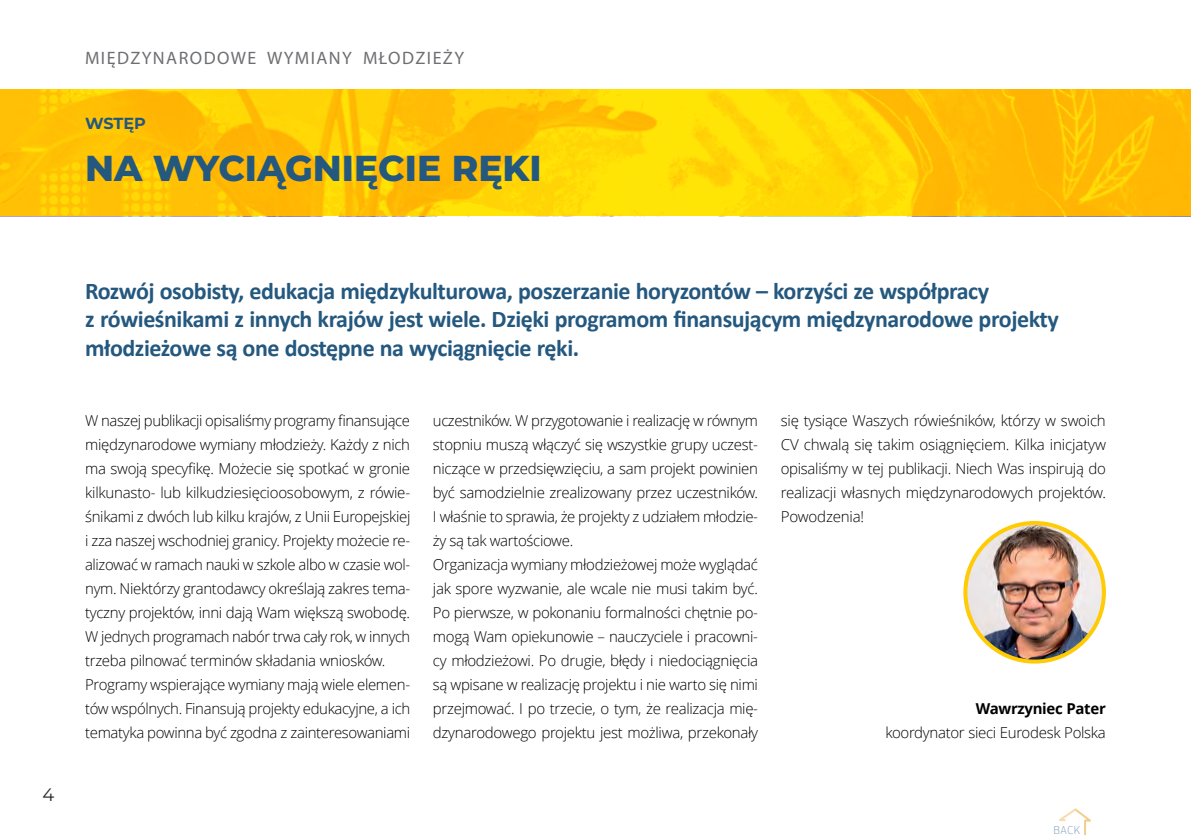
<style>
.page{position:relative;width:1191px;height:840px;background:#fff}
.page>*{position:absolute;margin:0;border:0;box-sizing:border-box;transform-origin:0 0}
.t1{font:800 36px "Montserrat";color:#24587f}
.t2{font:700 24px/28.8px "Calibri";letter-spacing:-.02em;color:#24587f}
.t3{font:18px "Myriad Pro";letter-spacing:.08em;color:#6d6e71}
.t4{font:18px "Montserrat";color:#292829}
.t5{font:700 16px "Montserrat";letter-spacing:-.005em;color:#24587f}
.t6{font:300 15px/24px "Open Sans";letter-spacing:-.02em;color:#000}
.t7{font:700 15px "Open Sans";letter-spacing:-.02em;color:#000}
.t8{font:300 12px "PF Square Sans Pro";color:#95aac4}
</style>
<div class="page">
<img style="left:0;top:89px;width:1191px;height:127px">
<img style="left:965px;top:522px;width:139px;height:139px;border-radius:69px">
<div style="left:963px;top:520px;width:143px;height:143px;border:4px solid #ffcb05;border-radius:50%"></div>
<svg style="left:1059px;top:808px;width:32px;height:27px"></svg>
<p class="t3" style="left:85px;top:47px;width:380px">MIĘDZYNARODOWE WYMIANY MŁODZIEŻY</p>
<p class="t5" style="left:85px;top:112px;width:62px">WSTĘP</p>
<h1 class="t1" style="left:85px;top:142px;width:458px">NA WYCIĄGNIĘCIE RĘKI</h1>
<p class="t4" style="left:43px;top:781px;width:13px">4</p>
<p class="t2" style="left:85px;top:275px;width:975px">Rozwój osobisty, edukacja międzykulturowa, poszerzanie horyzontów – korzyści ze współpracy<br>z rówieśnikami z innych krajów jest wiele. Dzięki programom finansującym międzynarodowe projekty młodzieżowe są one dostępne na wyciągnięcie ręki.</p>
<p class="t6" style="left:85px;top:408px;width:327px">W naszej publikacji opisaliśmy programy finansujące międzynarodowe wymiany młodzieży. Każdy z nich ma swoją specyfikę. Możecie się spotkać w gronie kilkunasto- lub kilkudziesięcioosobowym, z rówie&shy;śnikami z dwóch lub kilku krajów, z Unii Europejskiej i zza naszej wschodniej granicy. Projekty możecie re&shy;alizować w ramach nauki w szkole albo w czasie wol&shy;nym. Niektórzy grantodawcy określają zakres tema&shy;tyczny projektów, inni dają Wam większą swobodę.<br>W jednych programach nabór trwa cały rok, w innych trzeba pilnować terminów składania wniosków.<br>Programy wspierające wymiany mają wiele elemen&shy;tów wspólnych. Finansują projekty edukacyjne, a ich tematyka powinna być zgodna z zainteresowaniami</p>
<p class="t6" style="left:433px;top:408px;width:327px">uczestników. W przygotowanie i realizację w równym stopniu muszą włączyć się wszystkie grupy uczest&shy;niczące w przedsięwzięciu, a sam projekt powinien być samodzielnie zrealizowany przez uczestników.<br>I właśnie to sprawia, że projekty z udziałem młodzie&shy;ży są tak wartościowe.<br>Organizacja wymiany młodzieżowej może wyglądać jak spore wyzwanie, ale wcale nie musi takim być.<br>Po pierwsze, w pokonaniu formalności chętnie po&shy;mogą Wam opiekunowie – nauczyciele i pracowni&shy;cy młodzieżowi. Po drugie, błędy i niedociągnięcia są wpisane w realizację projektu i nie warto się nimi przejmować. I po trzecie, o tym, że realizacja mię&shy;dzynarodowego projektu jest możliwa, przekonały</p>
<p class="t6" style="left:780px;top:408px;width:327px;text-align:justify">się tysiące Waszych rówieśników, którzy w swoich CV chwalą się takim osiągnięciem. Kilka inicjatyw opisaliśmy w tej publikacji. Niech Was inspirują do realizacji własnych międzynarodowych projektów.<br>Powodzenia!</p>
<p class="t7" style="left:975px;top:697px;width:132px">Wawrzyniec Pater</p>
<p class="t6" style="left:885px;top:720px;width:222px">koordynator sieci Eurodesk Polska</p>
<p class="t8" style="left:1053px;top:822px;width:28px">BACK</p>
</div>
